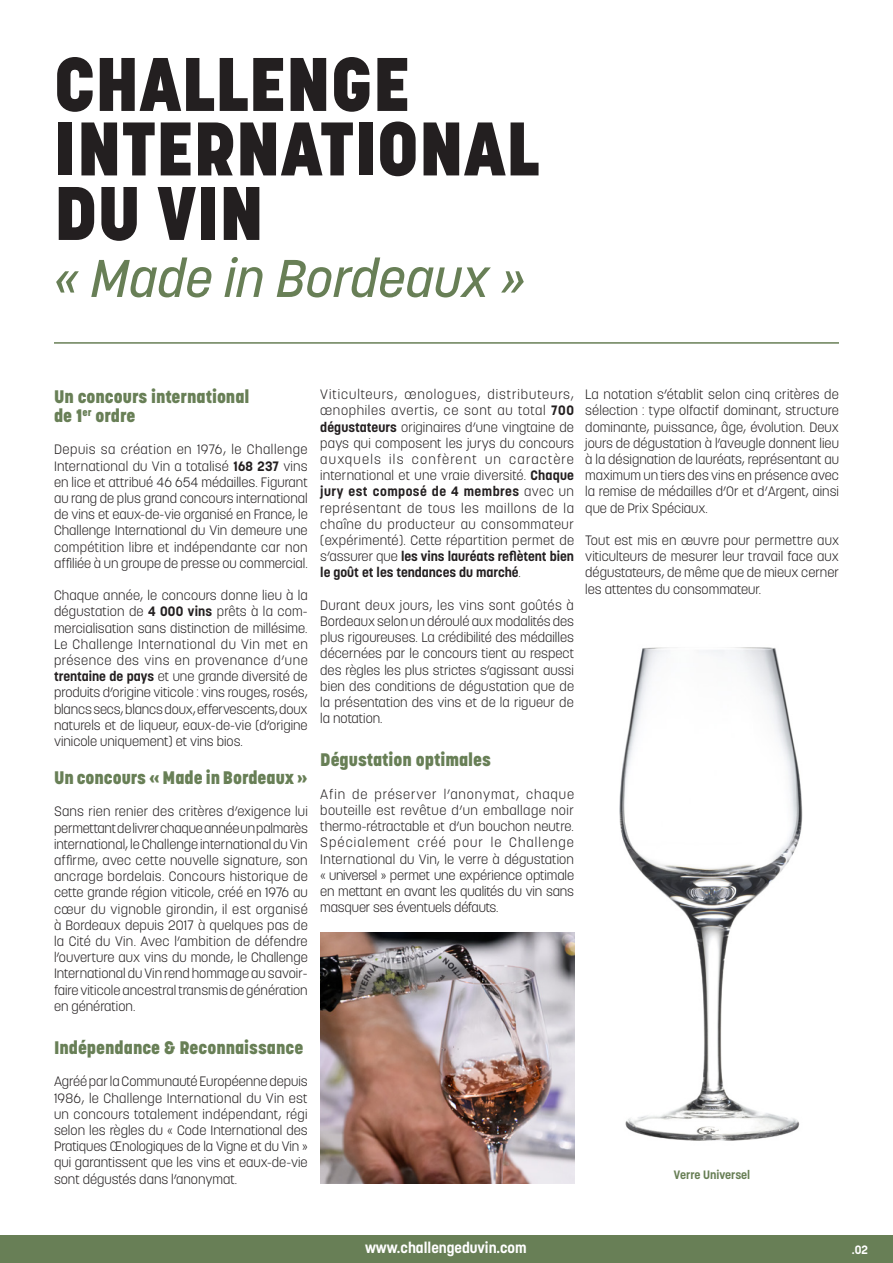
<style>
.page{position:relative;width:893px;height:1263px;background:#fff}
.page>*{position:absolute;margin:0;border:0;box-sizing:border-box;transform-origin:0 0}
.t1{font:800 75px/64.5px "Korolev";color:#231f20}
.t2{font:italic 500 52.5px "Korolev";color:#687f56}
.t3{font:800 18px "Korolev";color:#687f56}
.t4{font:700 15px "Korolev";color:#fff}
.t5{font:300 13.5px/16.2px "Korolev";color:#231f20;text-align:justify}
.t6{font:700 12px "Korolev";color:#687f56}
.t7{font:700 12px "Korolev";color:#fff}
.s1{font-weight:700}
</style>
<div class="page">
<img style="left:619px;top:647px;width:184px;height:494px">
<hr style="left:54px;top:342px;width:785px;height:2px;background:#687f56">
<div style="left:0;top:1235px;width:893px;height:28px;background:#687f56"></div>
<img style="left:320px;top:932px;width:254px;height:251px">
<p class="t1" style="left:54px;top:52px;width:487px">CHALLENGE<br>INTERNATIONAL</p>
<p class="t1" style="left:54px;top:181px;width:212px">DU VIN</p>
<p class="t2" style="left:54px;top:245px;width:474px">« Made in Bordeaux »</p>
<p class="t3" style="left:54px;top:385px;width:197px">Un concours international</p>
<p class="t3" style="left:54px;top:404px;width:83px">de 1<sup>er</sup> ordre</p>
<p class="t5" style="left:54px;top:442px;width:255px">Depuis sa création en 1976, le Challenge International du Vin a totalisé <span class="s1">168 237</span> vins en lice et attribué 46 654 médailles. Figurant au rang de plus grand concours international de vins et eaux-de-vie organisé en France, le Challenge International du Vin demeure une compétition libre et indépendante car non affiliée à un groupe de presse ou commercial.</p>
<p class="t5" style="left:54px;top:587px;width:255px">Chaque année, le concours donne lieu à la dégustation de <span class="s1">4 000 vins</span> prêts à la com&shy;mercialisation sans distinction de millésime.<br>Le Challenge International du Vin met en présence des vins en provenance d’une <span class="s1">trentaine de pays</span> et une grande diversité de produits d’origine viticole : vins rouges, rosés, blancs secs, blancs doux, effervescents, doux naturels et de liqueur, eaux-de-vie (d’origine vinicole uniquement) et vins bios.</p>
<p class="t3" style="left:54px;top:766px;width:255px">Un concours « Made in Bordeaux »</p>
<p class="t5" style="left:54px;top:803px;width:255px">Sans rien renier des critères d’exigence lui permettant de livrer chaque année un palmarès international, le Challenge international du Vin affirme, avec cette nouvelle signature, son ancrage bordelais. Concours historique de cette grande région viticole, créé en 1976 au cœur du vignoble girondin, il est organisé à Bordeaux depuis 2017 à quelques pas de la Cité du Vin. Avec l’ambition de défendre l’ouverture aux vins du monde, le Challenge International du Vin rend hommage au savoir&shy;faire viticole ancestral transmis de génération en génération.</p>
<p class="t3" style="left:54px;top:1036px;width:251px">Indépendance &amp; Reconnaissance</p>
<p class="t5" style="left:54px;top:1073px;width:255px">Agréé par la Communauté Européenne depuis 1986, le Challenge International du Vin est un concours totalement indépendant, régi selon les règles du « Code International des Pratiques Œnologiques de la Vigne et du Vin » qui garantissent que les vins et eaux-de-vie sont dégustés dans l’anonymat.</p>
<p class="t5" style="left:320px;top:386px;width:255px">Viticulteurs, œnologues, distributeurs, œnophiles avertis, ce sont au total <span class="s1">700 dégustateurs</span> originaires d’une vingtaine de pays qui composent les jurys du concours auxquels ils confèrent un caractère international et une vraie diversité. <span class="s1">Chaque jury est composé de 4 membres</span> avec un représentant de tous les maillons de la chaîne du producteur au consommateur (expérimenté). Cette répartition permet de s’assurer que <span class="s1">les vins lauréats reflètent bien le goût et les tendances du marché</span>.</p>
<p class="t5" style="left:320px;top:597px;width:255px">Durant deux jours, les vins sont goûtés à Bordeaux selon un déroulé aux modalités des plus rigoureuses. La crédibilité des médailles décernées par le concours tient au respect des règles les plus strictes s’agissant aussi bien des conditions de dégustation que de la présentation des vins et de la rigueur de la notation.</p>
<p class="t3" style="left:320px;top:749px;width:172px">Dégustation optimales</p>
<p class="t5" style="left:320px;top:786px;width:255px">Afin de préserver l’anonymat, chaque bouteille est revêtue d’un emballage noir thermo-rétractable et d’un bouchon neutre.<br>Spécialement créé pour le Challenge International du Vin, le verre à dégustation « universel » permet une expérience optimale en mettant en avant les qualités du vin sans masquer ses éventuels défauts.</p>
<p class="t5" style="left:585px;top:386px;width:255px">La notation s’établit selon cinq critères de sélection : type olfactif dominant, structure dominante, puissance, âge, évolution. Deux jours de dégustation à l’aveugle donnent lieu à la désignation de lauréats, représentant au maximum un tiers des vins en présence avec la remise de médailles d’Or et d’Argent, ainsi que de Prix Spéciaux.</p>
<p class="t5" style="left:585px;top:532px;width:255px">Tout est mis en œuvre pour permettre aux viticulteurs de mesurer leur travail face aux dégustateurs, de même que de mieux cerner les attentes du consommateur.</p>
<p class="t6" style="left:674px;top:1167px;width:78px">Verre Universel</p>
<p class="t4" style="left:365px;top:1238px;width:163px">www.challengeduvin.com</p>
<p class="t7" style="left:852px;top:1242px;width:18px">.02</p>
</div>
